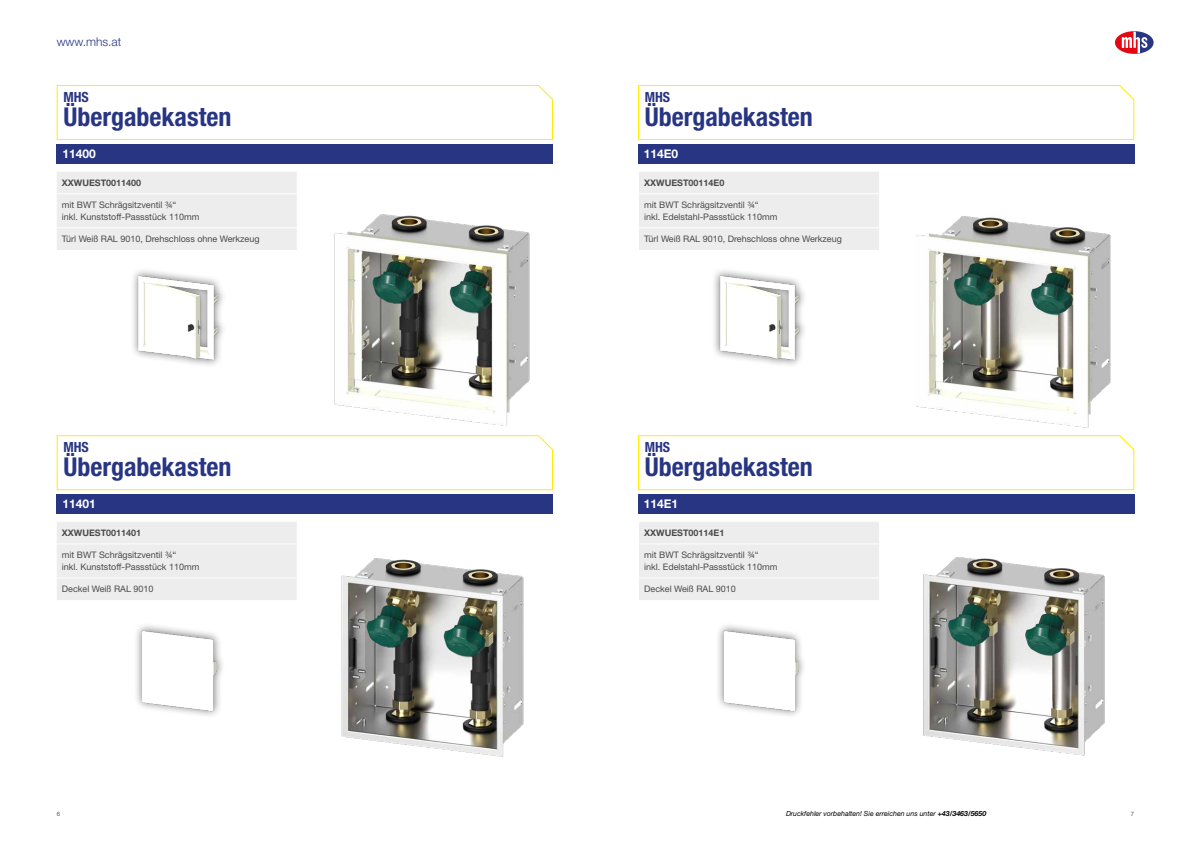
<style>
.page{position:relative;width:1191px;height:842px;background:#fff}
.page>*{position:absolute;margin:0;border:0;box-sizing:border-box;transform-origin:0 0}
.t1{font:700 condensed 26px "Helvetica Neue LT Pro";color:#283583}
.t2{font:700 condensed 14px "Helvetica Neue LT Pro";color:#283583}
.t3{font:700 12px "Helvetica Neue LT Pro";color:#fff}
.t4{font:300 12px "Helvetica Neue LT Pro";color:#283583}
.t5{font:9px/12px "Helvetica Neue LT Pro";color:#4a4a49}
.t6{font:700 9px "Helvetica Neue LT Pro";color:#4a4a49}
.t7{font:italic 7px "Helvetica Neue LT Pro";color:#000}
.t8{font:6px "Helvetica Neue LT Pro";color:#575756}
.s1{font-weight:700}
</style>
<div class="page">
<svg style="left:1115px;top:31px;width:38px;height:23px"></svg>
<img style="left:334px;top:214px;width:196px;height:212px">
<div style="left:57px;top:172px;width:240px;height:78px;background:#ededed"></div>
<div style="left:639px;top:172px;width:240px;height:78px;background:#ededed"></div>
<div style="left:57px;top:522px;width:240px;height:78px;background:#ededed"></div>
<div style="left:639px;top:522px;width:240px;height:78px;background:#ededed"></div>
<img style="left:916px;top:216px;width:195px;height:212px">
<img style="left:341px;top:558px;width:183px;height:199px">
<img style="left:923px;top:557px;width:182px;height:199px">
<svg style="left:56px;top:85px;width:497px;height:56px"></svg>
<svg style="left:638px;top:85px;width:497px;height:56px"></svg>
<svg style="left:56px;top:435px;width:497px;height:56px"></svg>
<svg style="left:638px;top:435px;width:497px;height:56px"></svg>
<div style="left:57px;top:144px;width:496px;height:19px;background:#283583"></div>
<div style="left:638px;top:144px;width:496px;height:19px;background:#283583"></div>
<div style="left:57px;top:494px;width:496px;height:20px;background:#283583"></div>
<div style="left:638px;top:494px;width:496px;height:20px;background:#283583"></div>
<img style="left:136px;top:625px;width:87px;height:91px">
<img style="left:718px;top:625px;width:86px;height:91px">
<img style="left:714px;top:270px;width:90px;height:95px">
<img style="left:133px;top:270px;width:90px;height:95px">
<h3 class="t4" style="left:57px;top:34px;width:66px">www.mhs.at</h3>
<h2 class="t2" style="left:63px;top:88px;width:27px">MHS</h2>
<h1 class="t1" style="left:63px;top:101px;width:170px">Übergabekasten</h1>
<h2 class="t2" style="left:644px;top:88px;width:27px">MHS</h2>
<h1 class="t1" style="left:644px;top:101px;width:170px">Übergabekasten</h1>
<h3 class="t3" style="left:62px;top:146px;width:35px">11400</h3>
<h3 class="t3" style="left:643px;top:146px;width:36px">114E0</h3>
<p class="t6" style="left:62px;top:177px;width:81px">XXWUEST0011400</p>
<p class="t5" style="left:62px;top:199px;width:139px">mit BWT Schrägsitzventil ¾“<br>inkl. Kunststoff-Passstück 110mm</p>
<p class="t5" style="left:62px;top:233px;width:199px">Türl Weiß RAL 9010, Drehschloss ohne Werkzeug</p>
<h2 class="t2" style="left:63px;top:438px;width:27px">MHS</h2>
<h1 class="t1" style="left:63px;top:451px;width:170px">Übergabekasten</h1>
<p class="t6" style="left:644px;top:177px;width:82px">XXWUEST00114E0</p>
<p class="t5" style="left:644px;top:199px;width:135px">mit BWT Schrägsitzventil ¾“<br>inkl. Edelstahl-Passstück 110mm</p>
<p class="t5" style="left:644px;top:233px;width:199px">Türl Weiß RAL 9010, Drehschloss ohne Werkzeug</p>
<h2 class="t2" style="left:644px;top:438px;width:27px">MHS</h2>
<h1 class="t1" style="left:644px;top:451px;width:170px">Übergabekasten</h1>
<h3 class="t3" style="left:62px;top:496px;width:35px">11401</h3>
<h3 class="t3" style="left:643px;top:496px;width:36px">114E1</h3>
<p class="t6" style="left:62px;top:527px;width:81px">XXWUEST0011401</p>
<p class="t5" style="left:62px;top:549px;width:139px">mit BWT Schrägsitzventil ¾“<br>inkl. Kunststoff-Passstück 110mm</p>
<p class="t5" style="left:62px;top:583px;width:93px">Deckel Weiß RAL 9010</p>
<p class="t6" style="left:644px;top:527px;width:82px">XXWUEST00114E1</p>
<p class="t5" style="left:644px;top:549px;width:135px">mit BWT Schrägsitzventil ¾“<br>inkl. Edelstahl-Passstück 110mm</p>
<p class="t5" style="left:644px;top:583px;width:93px">Deckel Weiß RAL 9010</p>
<p class="t7" style="left:786px;top:809px;width:202px">Druckfehler vorbehalten! Sie erreichen uns unter <span class="s1">+43/3463/5650</span></p>
<p class="t8" style="left:57px;top:810px;width:5px">6</p>
<p class="t8" style="left:1131px;top:810px;width:5px">7</p>
</div>
